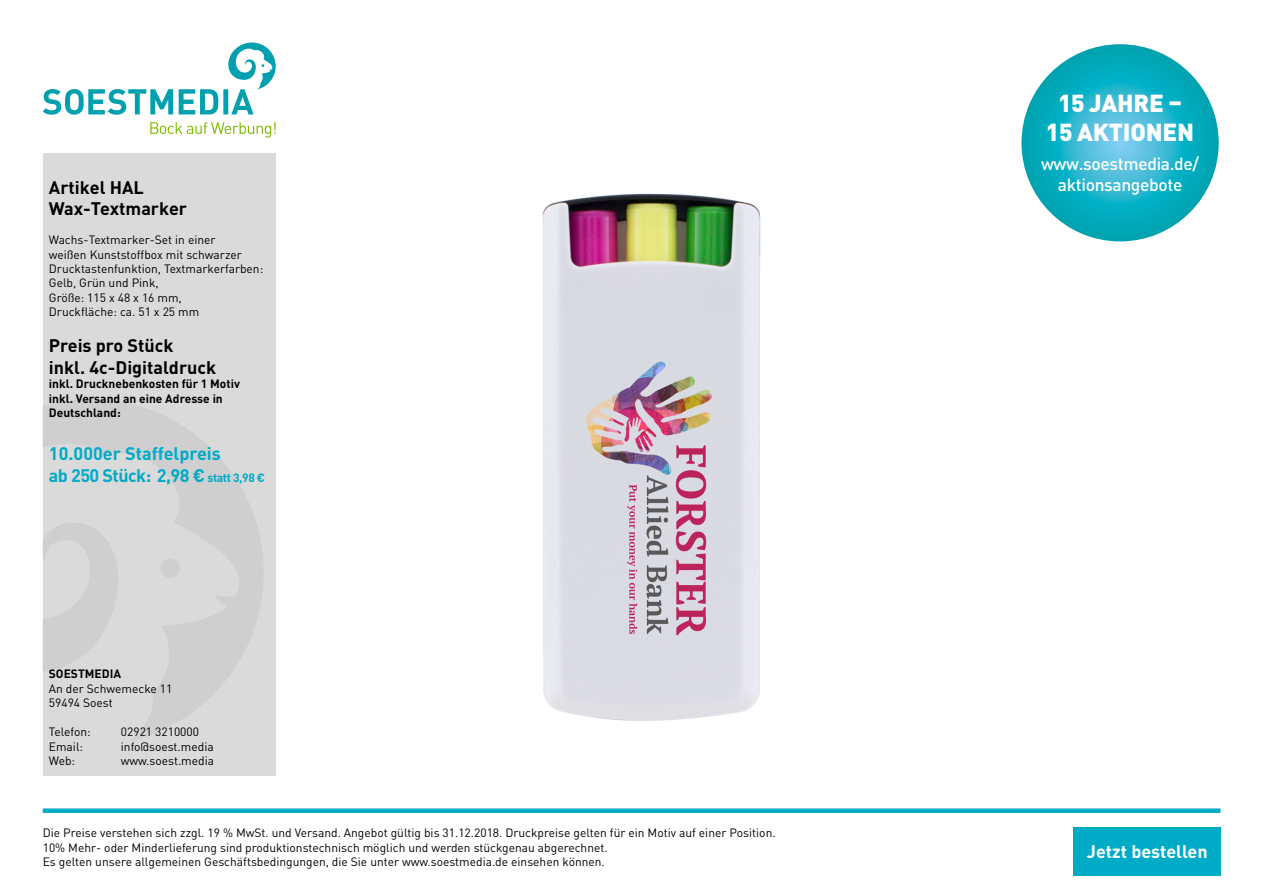
<style>
.page{position:relative;width:1263px;height:893px;background:#fff}
.page>*{position:absolute;margin:0;border:0;box-sizing:border-box;transform-origin:0 0}
.t1{font:900 24.3px/29.2px "DIN Pro";letter-spacing:-.01em;color:#fff;text-align:center}
.t2{font:700 18px/21.6px "DIN Pro";color:#000}
.t3{font:700 18px/21.6px "DIN Pro";color:#00abc8}
.t4{font:700 18px "DIN Pro";color:#fff}
.t5{font:500 17.4px/20.9px "DIN Pro";letter-spacing:-.02em;color:#fff;text-align:center}
.t6{font:12px/14.4px "DIN Pro";color:#000}
.t7{font:700 12px/14.4px "DIN Pro";color:#000}
.s1{font-size:12px}
</style>
<div class="page">
<div style="left:43px;top:808px;width:1177px;height:5px;background:#00abc8"></div>
<svg style="left:150px;top:122px;width:126px;height:16px"></svg>
<svg style="left:43px;top:43px;width:233px;height:72px"></svg>
<div style="left:43px;top:153px;width:233px;height:623px;background:#dadada"></div>
<svg style="left:43px;top:400px;width:220px;height:340px"></svg>
<div style="left:160px;top:558px;width:20px;height:20px;background:#cfcfcf;border-radius:50%"></div>
<svg style="left:1021px;top:44px;width:198px;height:197px;background:#1ab1c5"></svg>
<div style="left:1073px;top:827px;width:148px;height:48px;background:#00abc8"></div>
<img style="left:542px;top:193px;width:219px;height:528px">
<h2 class="t2" style="left:49px;top:176px;width:140px">Artikel HAL<br>Wax-Textmarker</h2>
<p class="t6" style="left:49px;top:232px;width:216px">Wachs-Textmarker-Set in einer<br>weißen Kunststoffbox mit schwarzer<br>Drucktastenfunktion, Textmarkerfarben:<br>Gelb, Grün und Pink,<br>Größe: 115 x 48 x 16 mm,<br>Druckfläche: ca. 51 x 25 mm</p>
<h2 class="t2" style="left:49px;top:334px;width:169px">Preis pro Stück<br>inkl. 4c-Digitaldruck</h2>
<p class="t7" style="left:49px;top:376px;width:192px">inkl. Drucknebenkosten für 1 Motiv inkl. Versand an eine Adresse in<br>Deutschland:</p>
<h2 class="t3" style="left:49px;top:442px;width:218px">10.000er Staffelpreis<br>ab 250 Stück: 2,98 € <span class="s1">statt 3,98 €</span></h2>
<p class="t7" style="left:49px;top:666px;width:74px">SOESTMEDIA</p>
<p class="t6" style="left:49px;top:681px;width:125px">An der Schwemecke 11<br>59494 Soest</p>
<p class="t6" style="left:49px;top:724px;width:43px">Telefon:</p>
<p class="t6" style="left:121px;top:724px;width:80px">02921 3210000</p>
<p class="t6" style="left:49px;top:738px;width:36px">Email:</p>
<p class="t6" style="left:121px;top:738px;width:94px">info@soest.media</p>
<p class="t6" style="left:49px;top:753px;width:28px">Web:</p>
<p class="t6" style="left:121px;top:753px;width:95px">www.soest.media</p>
<p class="t6" style="left:43px;top:825px;width:734px">Die Preise verstehen sich zzgl. 19 % MwSt. und Versand. Angebot gültig bis 31.12.2018. Druckpreise gelten für ein Motiv auf einer Position.<br>10% Mehr- oder Minderlieferung sind produktionstechnisch möglich und werden stückgenau abgerechnet.<br>Es gelten unsere allgemeinen Geschäftsbedingungen, die Sie unter www.soestmedia.de einsehen können.</p>
<h1 class="t1" style="left:1046px;top:88px;width:150px">15 JAHRE –<br>15 AKTIONEN</h1>
<h3 class="t5" style="left:1041px;top:153px;width:160px">www.soestmedia.de/ aktionsangebote</h3>
<h2 class="t4" style="left:1087px;top:839px;width:122px">Jetzt bestellen</h2>
</div>
